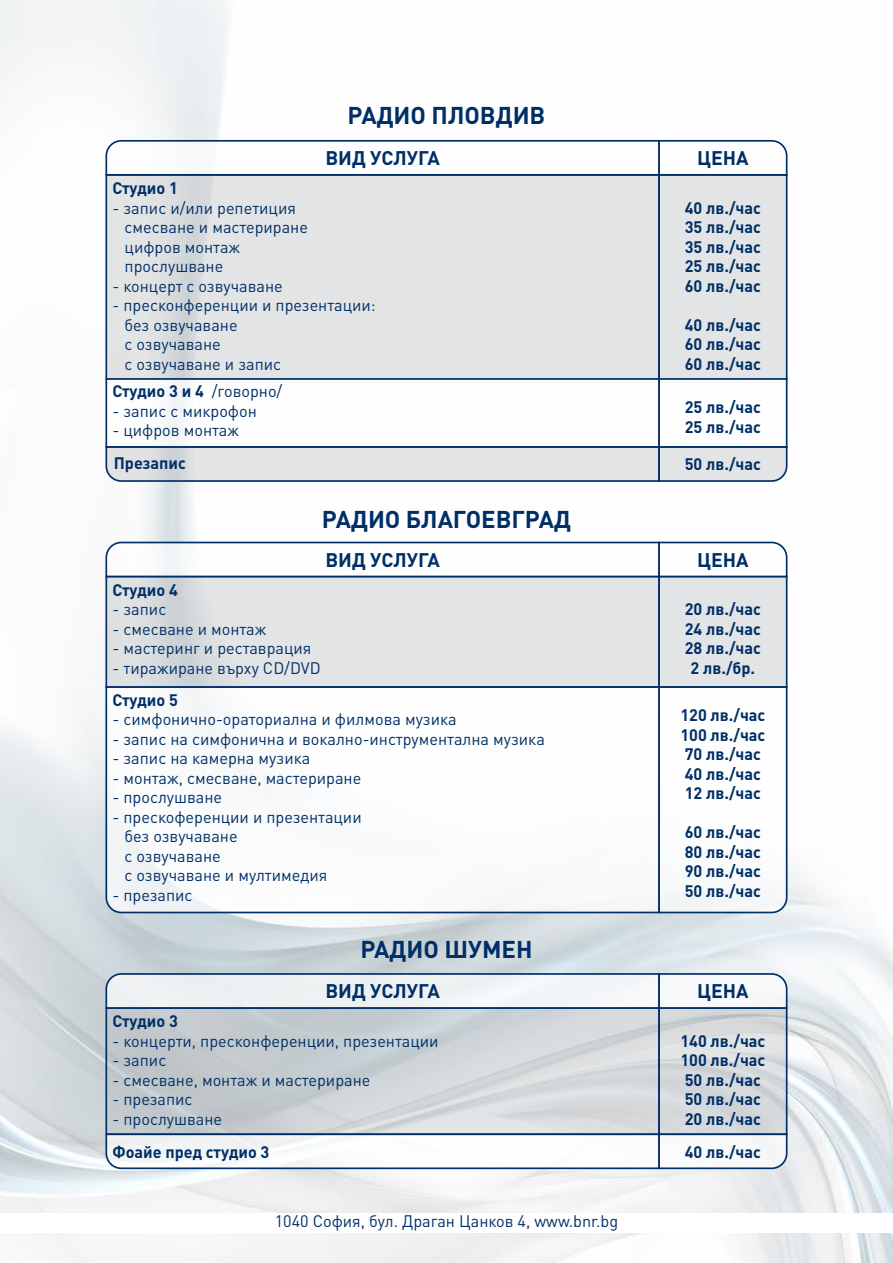
<style>
.page{position:relative;width:893px;height:1263px;background:#fff}
.page>*{position:absolute;margin:0;border:0;box-sizing:border-box;transform-origin:0 0}
.t1{font:700 24px "DIN Pro";color:#002f67}
.t2{font:700 19.5px "DIN Pro";color:#002f67}
.t3{font:16.5px/19.5px "DIN Pro";color:#002f67}
.t4{font:700 16.5px/19.5px "DIN Pro";color:#002f67;text-align:justify}
.s1{font-weight:400}
</style>
<div class="page">
<img style="left:0;top:0;width:893px;height:1263px">
<div style="left:106px;top:175px;width:553px;height:204px;background:#e3e4e5"></div>
<div style="left:106px;top:379px;width:553px;height:68px;background:#fff"></div>
<div style="left:105px;top:378px;width:555px;height:70px;border:2px solid #002f67"></div>
<div style="left:659px;top:175px;width:128px;height:204px;background:#e3e4e5"></div>
<div style="left:658px;top:174px;width:129px;height:206px;border:2px solid #002f67"></div>
<svg style="left:105px;top:139px;width:683px;height:37px"></svg>
<div style="left:659px;top:379px;width:128px;height:68px;background:#fff"></div>
<div style="left:658px;top:378px;width:129px;height:70px;border:2px solid #002f67"></div>
<svg style="left:105px;top:445px;width:683px;height:38px"></svg>
<svg style="left:108px;top:579px;width:549px;height:106px;fill:#e3e4e5"></svg>
<svg style="left:105px;top:685px;width:552px;height:229px"></svg>
<div style="left:659px;top:576px;width:128px;height:111px;background:#e3e4e5"></div>
<div style="left:658px;top:576px;width:129px;height:112px;border:2px solid #002f67"></div>
<svg style="left:105px;top:541px;width:683px;height:37px"></svg>
<svg style="left:657px;top:685px;width:131px;height:229px"></svg>
<svg style="left:108px;top:1010px;width:549px;height:122px"></svg>
<svg style="left:661px;top:1010px;width:123px;height:122px;fill:#d7d9db"></svg>
<div style="left:658px;top:1007px;width:129px;height:128px;border:2px solid #002f67"></div>
<svg style="left:105px;top:972px;width:683px;height:38px"></svg>
<svg style="left:105px;top:1132px;width:683px;height:38px"></svg>
<div style="left:0;top:1213px;width:893px;height:20px;background:#fff"></div>
<h1 class="t1" style="left:348px;top:99px;width:199px">РАДИО ПЛОВДИВ</h1>
<p class="t2" style="left:325px;top:145px;width:116px">ВИД УСЛУГА</p>
<p class="t2" style="left:697px;top:145px;width:53px">ЦЕНА</p>
<p class="t4" style="left:112px;top:178px;width:67px">Студио 1</p>
<p class="t3" style="left:125px;top:197px;width:185px;text-indent:-12px">- запис и/или репетиция смесване и мастериране цифров монтаж прослушване</p>
<p class="t3" style="left:112px;top:275px;width:172px">- концерт с озвучаване</p>
<p class="t3" style="left:125px;top:295px;width:253px;text-indent:-12px">- пресконференции и презентации: без озвучаване<br>с озвучаване<br>с озвучаване и запис</p>
<p class="t4" style="left:112px;top:381px;width:171px">Студио 3 и 4 <span class="s1">/говорно/</span></p>
<p class="t3" style="left:112px;top:401px;width:146px">- запис с микрофон</p>
<p class="t3" style="left:112px;top:420px;width:128px">- цифров монтаж</p>
<p class="t4" style="left:685px;top:197px;width:78px">40 лв./час 35 лв./час 35 лв./час 25 лв./час 60 лв./час</p>
<p class="t4" style="left:685px;top:314px;width:78px">40 лв./час 60 лв./час 60 лв./час</p>
<p class="t4" style="left:685px;top:397px;width:78px">25 лв./час<br>25 лв./час</p>
<p class="t4" style="left:114px;top:452px;width:74px">Презапис</p>
<p class="t4" style="left:685px;top:453px;width:78px">50 лв./час</p>
<h1 class="t1" style="left:322px;top:503px;width:251px">РАДИО БЛАГОЕВГРАД</h1>
<p class="t2" style="left:325px;top:547px;width:116px">ВИД УСЛУГА</p>
<p class="t2" style="left:697px;top:547px;width:53px">ЦЕНА</p>
<p class="t4" style="left:112px;top:579px;width:67px">Студио 4</p>
<p class="t3" style="left:112px;top:599px;width:55px">- запис</p>
<p class="t3" style="left:112px;top:618px;width:155px">- смесване и монтаж</p>
<p class="t3" style="left:112px;top:638px;width:200px">- мастеринг и реставрация</p>
<p class="t3" style="left:112px;top:657px;width:210px">- тиражиране върху CD/DVD</p>
<p class="t4" style="left:685px;top:599px;width:78px;text-align:center">20 лв./час<br>24 лв./час<br>28 лв./час<br>2 лв./бр.</p>
<p class="t4" style="left:112px;top:689px;width:67px">Студио 5</p>
<p class="t3" style="left:112px;top:709px;width:346px">- симфонично-ораториална и филмова музика</p>
<p class="t3" style="left:112px;top:728px;width:434px">- запис на симфонична и вокално-инструментална музика</p>
<p class="t3" style="left:112px;top:748px;width:199px">- запис на камерна музика</p>
<p class="t3" style="left:112px;top:767px;width:250px">- монтаж, смесване, мастериране</p>
<p class="t3" style="left:112px;top:787px;width:111px">- прослушване</p>
<p class="t3" style="left:125px;top:806px;width:239px;text-indent:-12px">- прескоференции и презентации без озвучаване<br>с озвучаване<br>с озвучаване и мултимедия</p>
<p class="t3" style="left:112px;top:884px;width:82px">- презапис</p>
<p class="t4" style="left:680px;top:705px;width:87px;text-align:left">120 лв./час<br>100 лв./час<br>70 лв./час<br>40 лв./час<br>12 лв./час</p>
<p class="t4" style="left:685px;top:822px;width:78px">60 лв./час 80 лв./час 90 лв./час 50 лв./час</p>
<h1 class="t1" style="left:360px;top:933px;width:174px">РАДИО ШУМЕН</h1>
<p class="t2" style="left:325px;top:978px;width:116px">ВИД УСЛУГА</p>
<p class="t2" style="left:697px;top:978px;width:53px">ЦЕНА</p>
<p class="t4" style="left:112px;top:1011px;width:67px">Студио 3</p>
<p class="t3" style="left:112px;top:1030px;width:327px">- концерти, пресконференции, презентации</p>
<p class="t3" style="left:112px;top:1050px;width:55px">- запис</p>
<p class="t3" style="left:112px;top:1069px;width:259px">- смесване, монтаж и мастериране</p>
<p class="t3" style="left:112px;top:1089px;width:82px">- презапис</p>
<p class="t3" style="left:112px;top:1108px;width:111px">- прослушване</p>
<p class="t4" style="left:680px;top:1030px;width:87px;text-align:left">140 лв./час<br>100 лв./час<br>50 лв./час<br>50 лв./час<br>20 лв./час</p>
<p class="t4" style="left:112px;top:1141px;width:158px">Фоайе пред студио 3</p>
<p class="t4" style="left:685px;top:1141px;width:78px">40 лв./час</p>
<p class="t3" style="left:275px;top:1211px;width:345px">1040 София, бул. Драган Цанков 4, www.bnr.bg</p>
</div>
